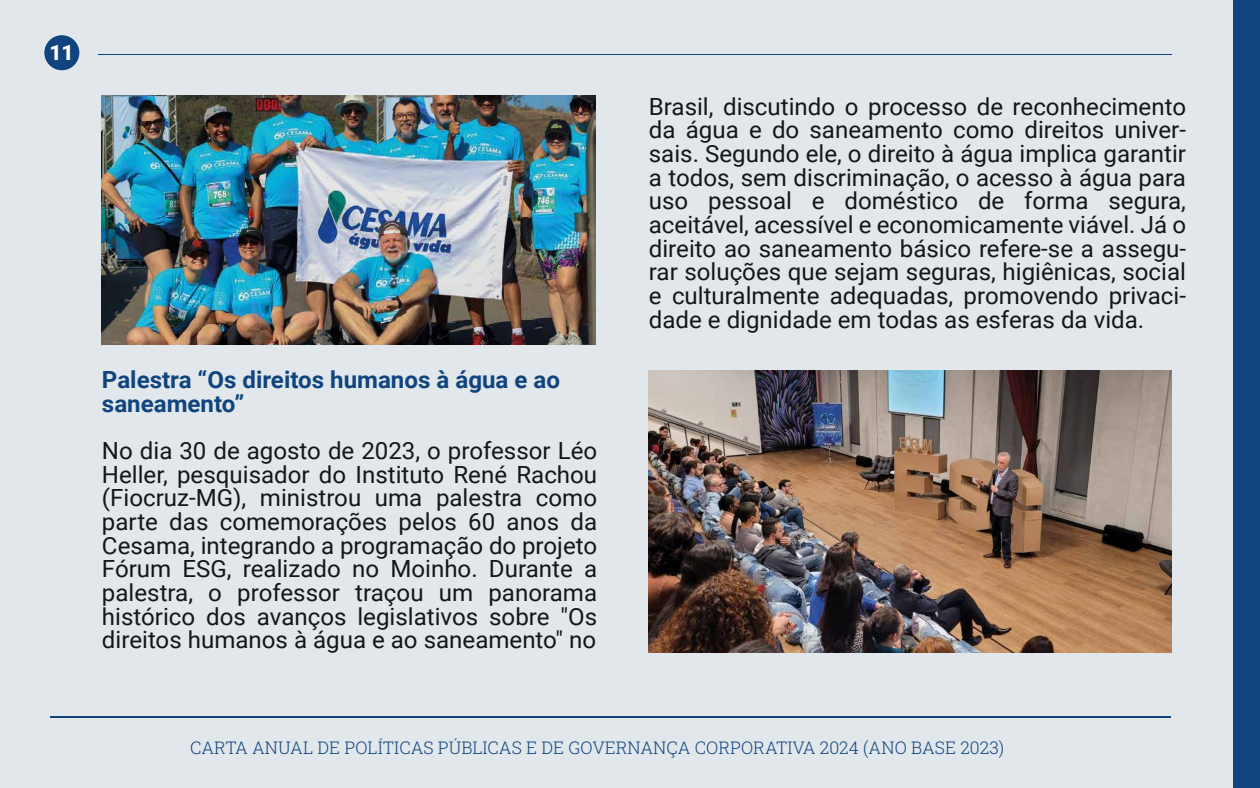
<style>
.page{position:relative;width:1260px;height:788px;background:#e1e7ea}
.page>*{position:absolute;margin:0;border:0;box-sizing:border-box;transform-origin:0 0}
.t1{font:23.62px/23.6px "Roboto";color:#151616;text-align:justify}
.t2{font:700 23.62px/23.6px "Roboto";color:#10447f}
.t3{font:900 21px "Roboto";color:#fff}
.t4{font:17.5px "Roboto Slab";color:#10447f}
</style>
<div class="page">
<hr style="left:50px;top:716px;width:1121px;height:1px;background:#10447f">
<div style="left:1233px;top:0;width:27px;height:788px;background:#10447f"></div>
<hr style="left:98px;top:54px;width:1073px;height:1px;background:#10447f">
<div style="left:44px;top:35px;width:35px;height:35px;background:#10447f;border-radius:50%"></div>
<img style="left:102px;top:96px;width:494px;height:249px">
<img style="left:649px;top:370px;width:522px;height:282px">
<p class="t3" style="left:49px;top:38px;width:26px">11</p>
<p class="t2" style="left:102px;top:367px;width:460px">Palestra “Os direitos humanos à água e ao saneamento”</p>
<p class="t1" style="left:102px;top:438px;width:497px">No dia 30 de agosto de 2023, o professor Léo Heller, pesquisador do Instituto René Rachou (Fiocruz-MG), ministrou uma palestra como parte das comemorações pelos 60 anos da Cesama, integrando a programação do projeto Fórum ESG, realizado no Moinho. Durante a palestra, o professor traçou um panorama histórico dos avanços legislativos sobre "Os direitos humanos à água e ao saneamento" no</p>
<p class="t1" style="left:649px;top:94px;width:539px">Brasil, discutindo o processo de reconhecimento da água e do saneamento como direitos univer&shy;sais. Segundo ele, o direito à água implica garantir a todos, sem discriminação, o acesso à água para uso pessoal e doméstico de forma segura, aceitável, acessível e economicamente viável. Já o direito ao saneamento básico refere-se a assegu&shy;rar soluções que sejam seguras, higiênicas, social e culturalmente adequadas, promovendo privaci&shy;dade e dignidade em todas as esferas da vida.</p>
<p class="t4" style="left:190px;top:736px;width:815px">CARTA ANUAL DE POLÍTICAS PÚBLICAS E DE GOVERNANÇA CORPORATIVA 2024 (ANO BASE 2023)</p>
</div>
